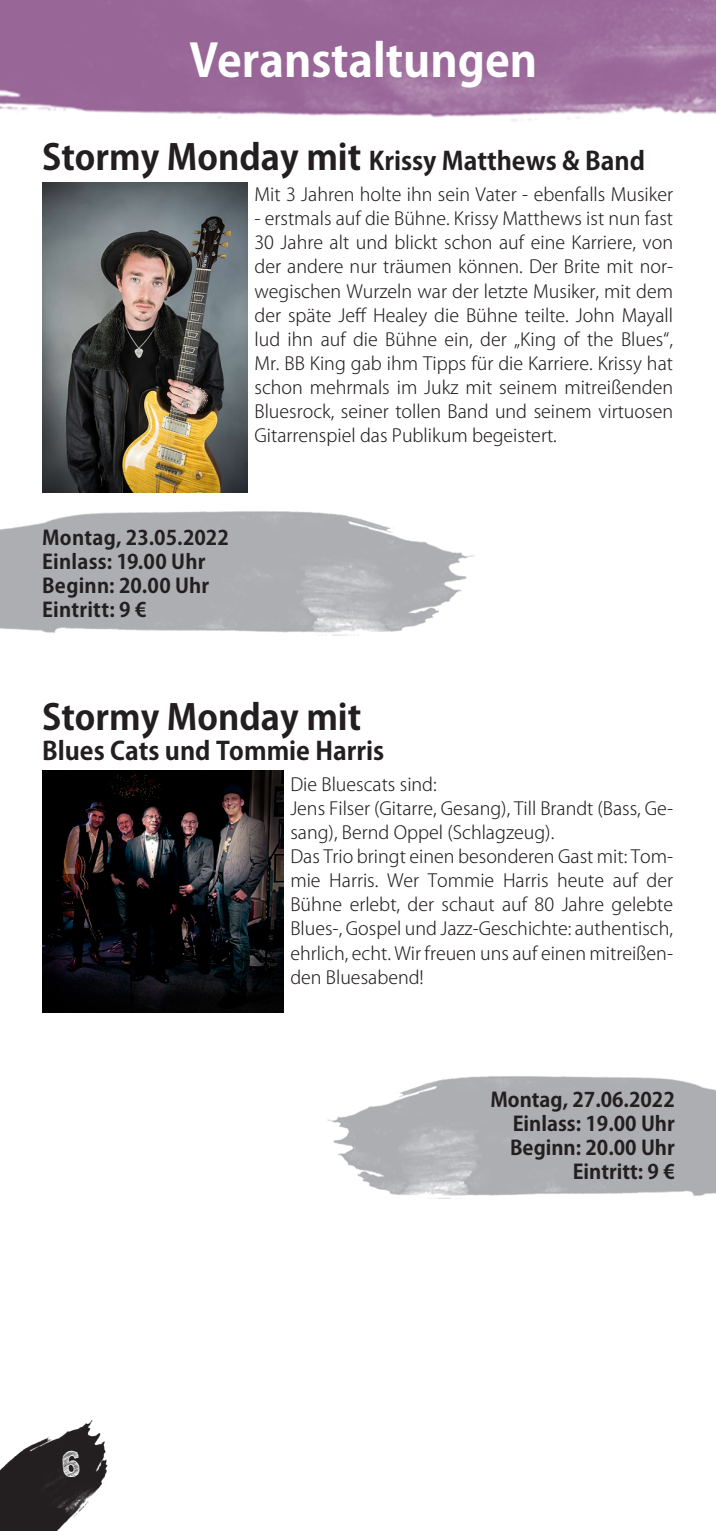
<style>
.page{position:relative;width:716px;height:1531px;background:#fff}
.page>*{position:absolute;margin:0;border:0;box-sizing:border-box;transform-origin:0 0}
.t1{font:700 45px "Koz Go Pr 6 N";color:#fff}
.t2{font:37.5px "Sketch Rockwell";color:#fff}
.t3{font:700 35px "Koz Go Pr 6 N";color:#231f20}
.t4{font:700 25px "Koz Go Pr 6 N";color:#231f20}
.t5{font:700 20px "Koz Go Pr 6 N";color:#231f20}
.t6{font:300 18px/24px "Koz Go Pr 6 N";color:#231f20;text-align:justify}
.s1{font-size:35px}
</style>
<div class="page">
<img style="left:0;top:0;width:716px;height:121px">
<img style="left:0;top:1420px;width:107px;height:111px">
<img style="left:0;top:511px;width:474px;height:125px">
<img style="left:42px;top:182px;width:205px;height:310px">
<img style="left:42px;top:770px;width:241px;height:243px">
<img style="left:328px;top:1076px;width:388px;height:123px">
<p class="t1" style="left:189px;top:35px;width:349px">Veranstaltungen</p>
<p class="t4" style="left:42px;top:147px;width:604px"><span class="s1">Stormy Monday mit</span> Krissy Matthews &amp; Band</p>
<p class="t6" style="left:254px;top:183px;width:420px">Mit 3 Jahren holte ihn sein Vater - ebenfalls Musiker</p>
<p class="t6" style="left:254px;top:207px;width:420px">- erstmals auf die Bühne. Krissy Matthews ist nun fast 30 Jahre alt und blickt schon auf eine Karriere, von der andere nur träumen können. Der Brite mit nor&shy;wegischen Wurzeln war der letzte Musiker, mit dem der späte Jeff Healey die Bühne teilte. John Mayall lud ihn auf die Bühne ein, der „King of the Blues“, Mr. BB King gab ihm Tipps für die Karriere. Krissy hat schon mehrmals im Jukz mit seinem mitreißenden Bluesrock, seiner tollen Band und seinem virtuosen Gitarrenspiel das Publikum begeistert.</p>
<p class="t5" style="left:42px;top:527px;width:188px">Montag, 23.05.2022</p>
<p class="t5" style="left:42px;top:551px;width:165px">Einlass: 19.00 Uhr</p>
<p class="t5" style="left:42px;top:575px;width:169px">Beginn: 20.00 Uhr</p>
<p class="t5" style="left:42px;top:599px;width:106px">Eintritt: 9 €</p>
<p class="t3" style="left:42px;top:697px;width:320px">Stormy Monday mit</p>
<p class="t4" style="left:42px;top:736px;width:344px">Blues Cats und Tommie Harris</p>
<p class="t6" style="left:290px;top:772px;width:148px">Die Bluescats sind:</p>
<p class="t6" style="left:290px;top:797px;width:384px">Jens Filser (Gitarre, Gesang), Till Brandt (Bass, Ge&shy;sang), Bernd Oppel (Schlagzeug).</p>
<p class="t6" style="left:290px;top:845px;width:384px">Das Trio bringt einen besonderen Gast mit: Tom&shy;mie Harris. Wer Tommie Harris heute auf der Bühne erlebt, der schaut auf 80 Jahre gelebte Blues-, Gospel und Jazz-Geschichte: authentisch, ehrlich, echt. Wir freuen uns auf einen mitreißen&shy;den Bluesabend!</p>
<p class="t2" style="left:61px;top:1444px;width:21px">6</p>
<p class="t5" style="left:490px;top:1089px;width:186px">Montag, 27.06.2022</p>
<p class="t5" style="left:513px;top:1113px;width:164px">Einlass: 19.00 Uhr</p>
<p class="t5" style="left:510px;top:1137px;width:166px">Beginn: 20.00 Uhr</p>
<p class="t5" style="left:573px;top:1161px;width:104px">Eintritt: 9 €</p>
</div>
